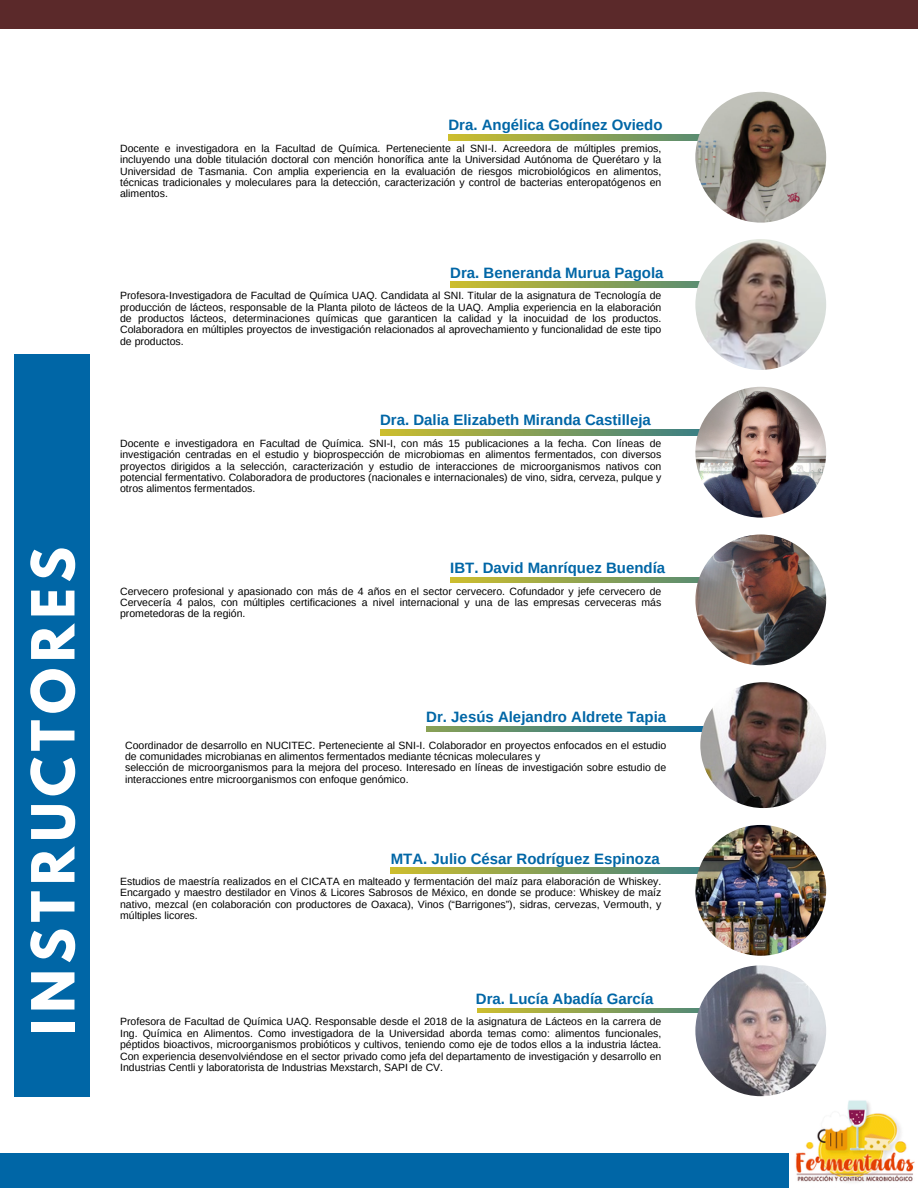
<style>
.page{position:relative;width:918px;height:1188px;background:#fff}
.page>*{position:absolute;margin:0;border:0;box-sizing:border-box;transform-origin:0 0}
.t1{font:700 52.65px "League Spartan";letter-spacing:.11em;color:#fff}
.t2{font:700 15px "Arimo";color:#0066a6}
.t3{font:10.5px/11.4px "Arimo";color:#000;text-align:justify}
</style>
<div class="page">
<div style="left:0;top:0;width:918px;height:28px;background:#5b292a"></div>
<div style="left:14px;top:354px;width:76px;height:743px;background:#0066a6"></div>
<div style="left:0;top:1153px;width:918px;height:35px;background:#0066a6"></div>
<img style="left:789px;top:1100px;width:129px;height:88px">
<svg style="left:426px;top:726px;width:277px;height:6px;background:#4c8679"></svg>
<img style="left:700px;top:682px;width:126px;height:126px;border-radius:50%">
<svg style="left:448px;top:135px;width:251px;height:5px"></svg>
<img style="left:695px;top:92px;width:131px;height:131px;border-radius:50%">
<svg style="left:450px;top:282px;width:249px;height:5px"></svg>
<img style="left:695px;top:239px;width:131px;height:131px;border-radius:50%">
<svg style="left:450px;top:577px;width:249px;height:6px"></svg>
<img style="left:695px;top:534px;width:131px;height:131px;border-radius:50%">
<svg style="left:380px;top:430px;width:319px;height:5px;background:#849e58"></svg>
<img style="left:695px;top:387px;width:131px;height:131px;border-radius:50%">
<svg style="left:391px;top:868px;width:308px;height:5px;background:#869f56"></svg>
<img style="left:695px;top:825px;width:131px;height:131px;border-radius:50%">
<svg style="left:477px;top:1008px;width:222px;height:5px"></svg>
<img style="left:695px;top:965px;width:131px;height:131px;border-radius:50%">
<p class="t1" style="left:27px;top:1035px;width:489px;rotate:-90deg">INSTRUCTORES</p>
<p class="t2" style="left:448px;top:117px;width:216px">Dra. Angélica Godínez Oviedo</p>
<p class="t3" style="left:120px;top:142px;width:543px">Docente e investigadora en la Facultad de Química. Perteneciente al SNI-I. Acreedora de múltiples premios, incluyendo una doble titulación doctoral con mención honorífica ante la Universidad Autónoma de Querétaro y la Universidad de Tasmania. Con amplia experiencia en la evaluación de riesgos microbiológicos en alimentos, técnicas tradicionales y moleculares para la detección, caracterización y control de bacterias enteropatógenos en alimentos.</p>
<p class="t2" style="left:450px;top:264px;width:215px">Dra. Beneranda Murua Pagola</p>
<p class="t3" style="left:120px;top:290px;width:543px">Profesora-Investigadora de Facultad de Química UAQ. Candidata al SNI. Titular de la asignatura de Tecnología de producción de lácteos, responsable de la Planta piloto de lácteos de la UAQ. Amplia experiencia en la elaboración de productos lácteos, determinaciones químicas que garanticen la calidad y la inocuidad de los productos.<br>Colaboradora en múltiples proyectos de investigación relacionados al aprovechamiento y funcionalidad de este tipo de productos.</p>
<p class="t2" style="left:380px;top:412px;width:272px">Dra. Dalia Elizabeth Miranda Castilleja</p>
<p class="t3" style="left:120px;top:437px;width:543px">Docente e investigadora en Facultad de Química. SNI-I, con más 15 publicaciones a la fecha. Con líneas de investigación centradas en el estudio y bioprospección de microbiomas en alimentos fermentados, con diversos proyectos dirigidos a la selección, caracterización y estudio de interacciones de microorganismos nativos con potencial fermentativo. Colaboradora de productores (nacionales e internacionales) de vino, sidra, cerveza, pulque y otros alimentos fermentados.</p>
<p class="t2" style="left:450px;top:560px;width:216px">IBT. David Manríquez Buendía</p>
<p class="t3" style="left:120px;top:585px;width:543px">Cervecero profesional y apasionado con más de 4 años en el sector cervecero. Cofundador y jefe cervecero de Cervecería 4 palos, con múltiples certificaciones a nivel internacional y una de las empresas cerveceras más prometedoras de la región.</p>
<p class="t2" style="left:426px;top:708px;width:241px">Dr. Jesús Alejandro Aldrete Tapia</p>
<p class="t3" style="left:125px;top:739px;width:543px">Coordinador de desarrollo en NUCITEC. Perteneciente al SNI-I. Colaborador en proyectos enfocados en el estudio de comunidades microbianas en alimentos fermentados mediante técnicas moleculares y</p>
<p class="t3" style="left:125px;top:762px;width:543px">selección de microorganismos para la mejora del proceso. Interesado en líneas de investigación sobre estudio de interacciones entre microorganismos con enfoque genómico.</p>
<p class="t2" style="left:391px;top:850px;width:271px">MTA. Julio César Rodríguez Espinoza</p>
<p class="t3" style="left:120px;top:876px;width:543px">Estudios de maestría realizados en el CICATA en malteado y fermentación del maíz para elaboración de Whiskey.<br>Encargado y maestro destilador en Vinos &amp; Licores Sabrosos de México, en donde se produce: Whiskey de maíz nativo, mezcal (en colaboración con productores de Oaxaca), Vinos (“Barrigones”), sidras, cervezas, Vermouth, y múltiples licores.</p>
<p class="t2" style="left:476px;top:990px;width:179px">Dra. Lucía Abadía García</p>
<p class="t3" style="left:120px;top:1016px;width:543px">Profesora de Facultad de Química UAQ. Responsable desde el 2018 de la asignatura de Lácteos en la carrera de Ing. Química en Alimentos. Como investigadora de la Universidad aborda temas como: alimentos funcionales, péptidos bioactivos, microorganismos probióticos y cultivos, teniendo como eje de todos ellos a la industria láctea.<br>Con experiencia desenvolviéndose en el sector privado como jefa del departamento de investigación y desarrollo en Industrias Centli y laboratorista de Industrias Mexstarch, SAPI de CV.</p>
</div>
